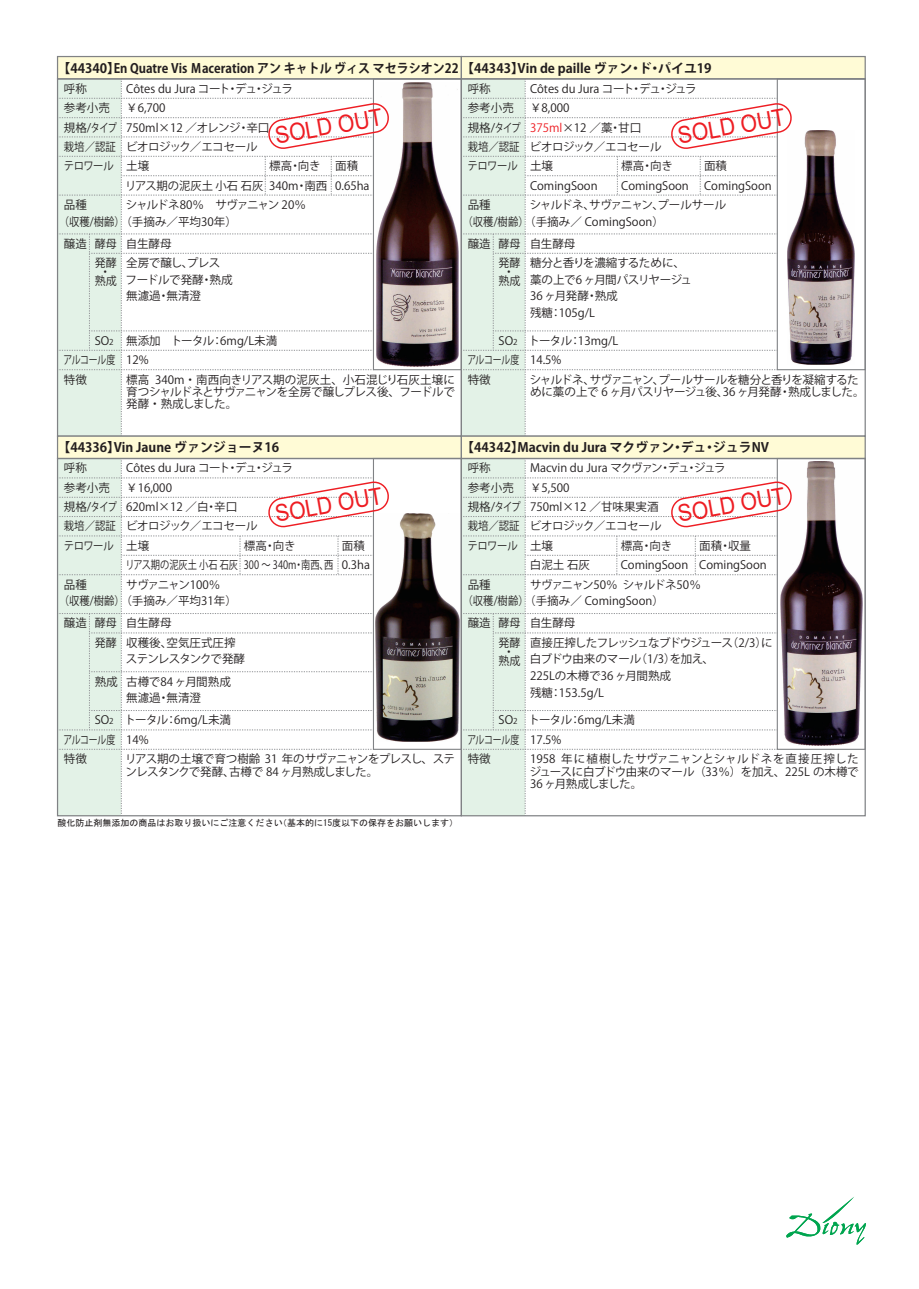
<style>
.page{position:relative;width:919px;height:1289px;background:#fff}
.page>*{position:absolute;margin:0;border:0;box-sizing:border-box;transform-origin:0 0}
.t1{font:23.55px "Arial";color:#ee1d23;scale:.9 1}
.t2{font:700 12.9px "Koz Go Pro";color:#231e1f}
.t3{font:11.55px/19.4px "Koz Go Pro";color:#231f20}
.t4{font:11.55px/16.5px "Koz Go Pro";letter-spacing:-.025em;color:#231f20}
.t5{font:11.55px/19.4px "Koz Go Pro";letter-spacing:-.02em;color:#231f20}
.t6{font:11.55px/12.3px "Koz Go Pro";letter-spacing:-.05em;color:#231f20}
.t7{font:11.55px/19.4px "Koz Go Pro";letter-spacing:-.03em;color:#231f20}
.t8{font:11.55px/12.3px "Koz Go Pro";letter-spacing:-.04em;color:#231f20}
.t9{font:11.55px/19.5px "Koz Go Pro";letter-spacing:-.02em;color:#231f20;scale:.77 1}
.t10{font:11.55px/9px "Koz Go Pro";color:#231f20;text-align:center;scale:.95 1}
.t11{font:11.55px "Koz Go Pro";color:#231f20;scale:.9 1}
.t12{font:9px "MS Gothic";color:#231f20}
.s1{font-size:8.1px}
.s2{color:#ee1d23}
</style>
<div class="page">
<svg style="left:786px;top:1197px;width:80px;height:47px"></svg>
<div style="left:57px;top:56px;width:405px;height:23px;background:#fffbd6;border:1px solid #808285"></div>
<img style="left:389px;top:82px;width:69px;height:284px">
<div style="left:57px;top:435px;width:405px;height:24px;background:#fffbd6;border:1px solid #808285"></div>
<img style="left:389px;top:513px;width:70px;height:228px">
<div style="left:460px;top:56px;width:405px;height:23px;background:#fffbd6;border:1px solid #808285"></div>
<div style="left:776px;top:78px;width:89px;height:292px;border:1px solid #808285"></div>
<img style="left:792px;top:131px;width:62px;height:234px">
<div style="left:460px;top:435px;width:405px;height:24px;background:#fffbd6;border:1px solid #808285"></div>
<div style="left:776px;top:458px;width:89px;height:291px;border:1px solid #808285"></div>
<img style="left:792px;top:462px;width:70px;height:284px">
<svg style="left:58px;top:79px;width:331px;height:357px"></svg>
<svg style="left:461px;top:79px;width:331px;height:357px"></svg>
<svg style="left:58px;top:458px;width:331px;height:358px"></svg>
<svg style="left:461px;top:458px;width:331px;height:358px"></svg>
<p class="t2" style="left:57px;top:60px;width:655px">【44340】En Quatre Vis Ｍaceration アン キャトル ヴィス マセラシオン22 【44343】Vin de paille ヴァン・ド・パイユ19</p>
<p class="t3" style="left:64px;top:79px;width:48px">呼称<br>参考小売</p>
<p class="t3" style="left:64px;top:118px;width:54px">規格/タイプ栽培／認証</p>
<p class="t11" style="left:64px;top:158px;width:57px">テロワール</p>
<p class="t3" style="left:59px;top:197px;width:68px;line-height:16.5px;text-indent:5px">品種<br>（収穫/樹齢）</p>
<p class="t3" style="left:64px;top:234px;width:25px">醸造</p>
<p class="t10" style="left:95px;top:239px;width:25px">酵母</p>
<p class="t10" style="left:95px;top:259px;width:25px">発酵・熟成</p>
<p class="t3" style="left:95px;top:331px;width:20px">SO<span class="s1">2</span></p>
<p class="t9" style="left:64px;top:350px;width:69px">アルコール度特徴</p>
<p class="t3" style="left:530px;top:79px;width:168px">Côtes du Jura コート・デュ・ジュラ￥8,000</p>
<p class="t3" style="left:126px;top:79px;width:168px">Côtes du Jura コート・デュ・ジュラ￥6,700</p>
<p class="t3" style="left:467px;top:79px;width:48px">呼称<br>参考小売</p>
<h1 class="t1" style="left:272px;top:120px;width:122px;rotate:-10deg">SOLD OUT</h1>
<h1 class="t1" style="left:675px;top:120px;width:122px;rotate:-10deg">SOLD OUT</h1>
<p class="t3" style="left:467px;top:118px;width:54px">規格/タイプ栽培／認証</p>
<p class="t7" style="left:125px;top:118px;width:182px">750ml×12 ／オレンジ・辛口<br>ビオロジック／エコセール<br>土壌<br>リアス期の泥灰土 小石 石灰<br>シャルドネ80％　サヴァニャン 20％</p>
<p class="t3" style="left:120px;top:212px;width:118px">（手摘み／平均30年）</p>
<p class="t3" style="left:126px;top:255px;width:108px;line-height:16.5px">全房で醸し、プレスフードルで発酵・熟成無濾過・無清澄</p>
<p class="t3" style="left:126px;top:331px;width:152px">無添加　トータル：6mg/L未満<br>12%</p>
<p class="t3" style="left:529px;top:118px;width:198px"><span class="s2">375ml</span>×12 ／藁・甘口<br>ビオロジック／エコセール<br>土壌<br>ComingSoon<br>シャルドネ、サヴァニャン、プールサール</p>
<p class="t3" style="left:524px;top:212px;width:141px">（手摘み／ ComingSoon）</p>
<p class="t4" style="left:530px;top:255px;width:163px">糖分と香りを濃縮するために、藁の上で6 ヶ月間パスリヤージュ<br>36 ヶ月発酵・熟成<br>残糖：105g/L</p>
<p class="t3" style="left:528px;top:331px;width:91px">トータル：13mg/L<br>14.5%</p>
<p class="t3" style="left:269px;top:157px;width:60px">標高・向き<br>340m・南西</p>
<p class="t3" style="left:621px;top:157px;width:69px">標高・向き<br>ComingSoon</p>
<p class="t3" style="left:335px;top:157px;width:36px">面積<br>0.65ha</p>
<p class="t3" style="left:704px;top:157px;width:69px">面積<br>ComingSoon</p>
<p class="t11" style="left:467px;top:158px;width:57px">テロワール</p>
<p class="t3" style="left:462px;top:197px;width:68px;line-height:16.5px;text-indent:5px">品種<br>（収穫/樹齢）</p>
<p class="t3" style="left:467px;top:234px;width:25px">醸造</p>
<p class="t3" style="left:529px;top:234px;width:47px">自生酵母</p>
<p class="t3" style="left:126px;top:234px;width:47px">自生酵母</p>
<p class="t10" style="left:498px;top:239px;width:25px">酵母</p>
<p class="t10" style="left:498px;top:259px;width:25px">発酵・熟成</p>
<p class="t3" style="left:498px;top:331px;width:20px">SO<span class="s1">2</span></p>
<p class="t9" style="left:467px;top:350px;width:69px">アルコール度特徴</p>
<p class="t6" style="left:529px;top:373px;width:336px">シャルドネ、サヴァニャン、プールサールを糖分と香りを凝縮するために藁の上で 6 ヶ月パスリヤージュ後、36 ヶ月発酵・熟成しました。</p>
<p class="t3" style="left:126px;top:373px;width:330px;line-height:12.3px;text-align:justify">標高 340m・南西向きリアス期の泥灰土、小石混じり石灰土壌に育つシャルドネとサヴァニャンを全房で醸しプレス後、フードルで発酵・熟成しました。</p>
<p class="t2" style="left:57px;top:439px;width:223px">【44336】Vin Jaune ヴァンジョーヌ16</p>
<p class="t2" style="left:461px;top:439px;width:309px">【44342】Macvin du Jura マクヴァン・デュ・ジュラNV</p>
<p class="t3" style="left:64px;top:459px;width:48px">呼称<br>参考小売</p>
<p class="t3" style="left:64px;top:497px;width:54px">規格/タイプ栽培／認証</p>
<p class="t11" style="left:64px;top:538px;width:57px">テロワール</p>
<p class="t3" style="left:59px;top:576px;width:68px;line-height:16.5px;text-indent:5px">品種<br>（収穫/樹齢）</p>
<p class="t3" style="left:64px;top:614px;width:25px">醸造</p>
<p class="t10" style="left:95px;top:619px;width:25px">酵母</p>
<p class="t10" style="left:95px;top:638px;width:25px">発酵</p>
<p class="t3" style="left:95px;top:672px;width:25px">熟成</p>
<p class="t3" style="left:95px;top:710px;width:20px">SO<span class="s1">2</span></p>
<p class="t9" style="left:64px;top:730px;width:69px">アルコール度特徴</p>
<p class="t3" style="left:530px;top:459px;width:197px">Macvin du Jura マクヴァン・デュ・ジュラ￥5,500</p>
<p class="t3" style="left:126px;top:459px;width:168px">Côtes du Jura コート・デュ・ジュラ￥16,000</p>
<p class="t3" style="left:467px;top:459px;width:48px">呼称<br>参考小売</p>
<h1 class="t1" style="left:272px;top:498px;width:122px;rotate:-10deg">SOLD OUT</h1>
<h1 class="t1" style="left:675px;top:498px;width:122px;rotate:-10deg">SOLD OUT</h1>
<p class="t3" style="left:467px;top:497px;width:54px">規格/タイプ栽培／認証</p>
<p class="t5" style="left:125px;top:497px;width:134px">620ml×12 ／白・辛口<br>ビオロジック／エコセール土壌<br>リアス期の泥灰土 小石 石灰<br>サヴァニャン100％</p>
<p class="t3" style="left:120px;top:591px;width:118px">（手摘み／平均31年）</p>
<p class="t3" style="left:126px;top:634px;width:121px;line-height:16.5px">収穫後、空気圧式圧搾ステンレスタンクで発酵</p>
<p class="t5" style="left:530px;top:497px;width:172px">750ml×12 ／甘味果実酒<br>ビオロジック／エコセール<br>土壌<br>白泥土 石灰<br>サヴァニャン50％ シャルドネ50％</p>
<p class="t3" style="left:524px;top:591px;width:141px">（手摘み／ ComingSoon）</p>
<p class="t4" style="left:530px;top:634px;width:244px">直接圧搾したフレッシュなブドウジュース（2/3）に白ブドウ由来のマール（1/3）を加え、<br>225Lの木樽で36 ヶ月間熟成<br>残糖：153.5g/L</p>
<p class="t3" style="left:528px;top:710px;width:108px">トータル：6mg/L未満<br>17.5%</p>
<p class="t3" style="left:244px;top:536px;width:91px">標高・向き<br>300 ～ 340m・南西、西</p>
<p class="t3" style="left:620px;top:536px;width:69px">標高・向き<br>ComingSoon</p>
<p class="t3" style="left:342px;top:536px;width:30px">面積<br>0.3ha</p>
<p class="t3" style="left:699px;top:536px;width:69px">面積・収量<br>ComingSoon</p>
<p class="t11" style="left:467px;top:538px;width:57px">テロワール</p>
<p class="t3" style="left:462px;top:576px;width:68px;line-height:16.5px;text-indent:5px">品種<br>（収穫/樹齢）</p>
<p class="t3" style="left:467px;top:614px;width:25px">醸造</p>
<p class="t3" style="left:529px;top:614px;width:47px">自生酵母</p>
<p class="t3" style="left:126px;top:614px;width:47px">自生酵母</p>
<p class="t10" style="left:498px;top:619px;width:25px">酵母</p>
<p class="t10" style="left:498px;top:638px;width:25px">発酵・熟成</p>
<p class="t3" style="left:126px;top:673px;width:106px;line-height:16.5px">古樽で84 ヶ月間熟成無濾過・無清澄</p>
<p class="t3" style="left:125px;top:710px;width:108px">トータル：6mg/L未満<br>14%</p>
<p class="t3" style="left:498px;top:710px;width:20px">SO<span class="s1">2</span></p>
<p class="t9" style="left:467px;top:730px;width:69px">アルコール度特徴</p>
<p class="t3" style="left:529px;top:753px;width:330px;line-height:12.3px;text-align:justify">1958 年に植樹したサヴァニャンとシャルドネを直接圧搾したジュースに白ブドウ由来のマール（33％）を加え、225L の木樽で36 ヶ月熟成しました。</p>
<p class="t8" style="left:125px;top:753px;width:331px">リアス期の土壌で育つ樹齢 31 年のサヴァニャンをプレスし、ステンレスタンクで発酵、古樽で 84 ヶ月熟成しました。</p>
<p class="t12" style="left:58px;top:817px;width:402px">酸化防止剤無添加の商品はお取り扱いにご注意ください（基本的に15度以下の保存をお願いします）</p>
</div>
